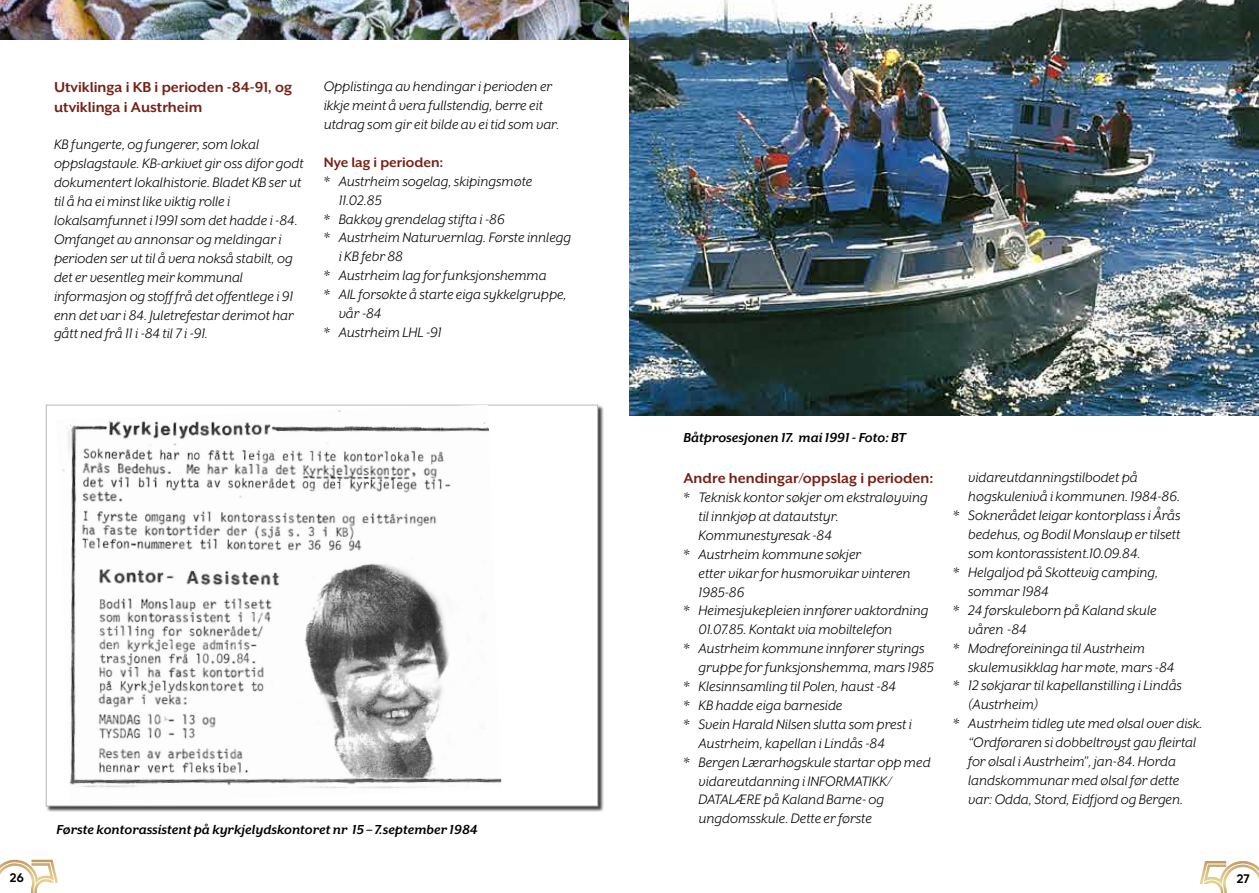
<style>
.page{position:relative;width:1259px;height:893px;background:#fff}
.page>*{position:absolute;margin:0;border:0;box-sizing:border-box;transform-origin:0 0}
.t1{font:700 16.5px/19.8px "Mr Eaves XL San OT";color:#772016}
.t2{font:italic 15.75px/18.9px "Mr Eaves XL San OT";color:#000}
.t3{font:700 15.75px "Mr Eaves XL San OT";color:#772016}
.t4{font:italic 700 15px "Mr Eaves XL San OT";color:#000}
.t5{font:600 13.5px "Volte";color:#000}
</style>
<div class="page">
<svg style="left:1199px;top:861px;width:60px;height:32px"></svg>
<svg style="left:0;top:860px;width:58px;height:33px"></svg>
<img style="left:0;top:0;width:629px;height:40px">
<div style="left:46px;top:405px;width:558px;height:407px;background:#000;opacity:.75"></div>
<div style="left:46px;top:405px;width:552px;height:401px;background:#fff;border:1px solid #b8b8b8"></div>
<img style="left:57px;top:405px;width:444px;height:384px">
<img style="left:629px;top:0;width:630px;height:415px">
<p class="t1" style="left:54px;top:77px;width:240px">Utviklinga i KB i perioden -84-91, og utviklinga i Austrheim</p>
<p class="t2" style="left:54px;top:135px;width:251px">KB fungerte, og fungerer, som lokal oppslagstavle. KB-arkivet gir oss difor godt dokumentert lokalhistorie. Bladet KB ser ut til å ha ei minst like viktig rolle i lokalsamfunnet i 1991 som det hadde i -84.<br>Omfanget av annonsar og meldingar i perioden ser ut til å vera nokså stabilt, og det er vesentleg meir kommunal informasjon og stoff frå det offentlege i 91 enn det var i 84. Juletrefestar derimot har gått ned frå 11 i -84 til 7 i -91.</p>
<p class="t2" style="left:324px;top:77px;width:237px">Opplistinga av hendingar i perioden er ikkje meint å vera fullstendig, berre eit utdrag som gir eit bilde av ei tid som var.</p>
<p class="t3" style="left:324px;top:154px;width:121px">Nye lag i perioden:</p>
<p class="t2" style="left:324px;top:172px;width:210px">* Austrheim sogelag, skipingsmøte</p>
<p class="t2" style="left:339px;top:190px;width:44px">11.02.85</p>
<p class="t2" style="left:324px;top:209px;width:182px">* Bakkøy grendelag stifta i -86</p>
<p class="t2" style="left:324px;top:228px;width:249px">* Austrheim Naturvernlag. Første innlegg</p>
<p class="t2" style="left:339px;top:247px;width:66px">i KB febr 88</p>
<p class="t2" style="left:324px;top:266px;width:224px">* Austrheim lag for funksjonshemma</p>
<p class="t2" style="left:324px;top:285px;width:244px">* AIL forsøkte å starte eiga sykkelgruppe,</p>
<p class="t2" style="left:339px;top:304px;width:44px">vår -84</p>
<p class="t2" style="left:324px;top:323px;width:120px">* Austrheim LHL -91</p>
<p class="t4" style="left:57px;top:822px;width:423px">Første kontorassistent på kyrkjelydskontoret nr 15 – 7.september 1984</p>
<p class="t4" style="left:683px;top:430px;width:224px">Båtprosesjonen 17. mai 1991 - Foto: BT</p>
<p class="t1" style="left:683px;top:468px;width:251px">Andre hendingar/oppslag i perioden:</p>
<p class="t2" style="left:683px;top:488px;width:246px">* Teknisk kontor søkjer om ekstraløyving</p>
<p class="t2" style="left:698px;top:507px;width:142px">til innkjøp at datautstyr.</p>
<p class="t2" style="left:698px;top:526px;width:135px">Kommunestyresak -84</p>
<p class="t2" style="left:683px;top:544px;width:179px">* Austrheim kommune søkjer</p>
<p class="t2" style="left:698px;top:563px;width:214px">etter vikar for husmorvikar vinteren</p>
<p class="t2" style="left:698px;top:582px;width:47px">1985-86</p>
<p class="t2" style="left:683px;top:601px;width:246px">* Heimesjukepleien innfører vaktordning</p>
<p class="t2" style="left:698px;top:620px;width:195px">01.07.85. Kontakt via mobiltelefon</p>
<p class="t2" style="left:683px;top:639px;width:242px">* Austrheim kommune innfører styrings</p>
<p class="t2" style="left:698px;top:658px;width:237px">gruppe for funksjonshemma, mars 1985</p>
<p class="t2" style="left:683px;top:677px;width:214px">* Klesinnsamling til Polen, haust -84</p>
<p class="t2" style="left:683px;top:696px;width:160px">* KB hadde eiga barneside</p>
<p class="t2" style="left:683px;top:715px;width:230px">* Svein Harald Nilsen slutta som prest i</p>
<p class="t2" style="left:698px;top:733px;width:188px">Austrheim, kapellan i Lindås -84</p>
<p class="t2" style="left:683px;top:752px;width:248px">* Bergen Lærarhøgskule startar opp med</p>
<p class="t2" style="left:698px;top:771px;width:195px">vidareutdanning i INFORMATIKK/</p>
<p class="t2" style="left:698px;top:790px;width:187px">DATALÆRE på Kaland Barne- og</p>
<p class="t2" style="left:698px;top:809px;width:175px">ungdomsskule. Dette er første</p>
<p class="t2" style="left:968px;top:468px;width:171px">vidareutdanningstilbodet på</p>
<p class="t2" style="left:968px;top:487px;width:213px">høgskulenivå i kommunen. 1984-86.</p>
<p class="t2" style="left:953px;top:506px;width:229px">* Soknerådet leigar kontorplass i Årås</p>
<p class="t2" style="left:968px;top:525px;width:214px">bedehus, og Bodil Monslaup er tilsett</p>
<p class="t2" style="left:968px;top:544px;width:174px">som kontorassistent.10.09.84.</p>
<p class="t2" style="left:953px;top:563px;width:206px">* Helgaljod på Skottevig camping,</p>
<p class="t2" style="left:968px;top:582px;width:82px">sommar 1984</p>
<p class="t2" style="left:953px;top:601px;width:205px">* 24 førskuleborn på Kaland skule</p>
<p class="t2" style="left:968px;top:619px;width:60px">våren -84</p>
<p class="t2" style="left:953px;top:638px;width:193px">* Mødreforeininga til Austrheim</p>
<p class="t2" style="left:968px;top:657px;width:208px">skulemusikklag har møte, mars -84</p>
<p class="t2" style="left:953px;top:676px;width:230px">* 12 søkjarar til kapellanstilling i Lindås</p>
<p class="t2" style="left:968px;top:695px;width:72px">(Austrheim)</p>
<p class="t2" style="left:953px;top:714px;width:251px">* Austrheim tidleg ute med ølsal over disk.</p>
<p class="t2" style="left:968px;top:733px;width:229px">“Ordføraren si dobbeltrøyst gav fleirtal</p>
<p class="t2" style="left:968px;top:752px;width:209px">for ølsal i Austrheim”, jan-84. Horda</p>
<p class="t2" style="left:968px;top:771px;width:213px">landskommunar med ølsal før dette</p>
<p class="t2" style="left:968px;top:790px;width:217px">var: Odda, Stord, Eidfjord og Bergen.</p>
<p class="t5" style="left:10px;top:870px;width:16px">26</p>
<p class="t5" style="left:1236px;top:871px;width:15px">27</p>
</div>
